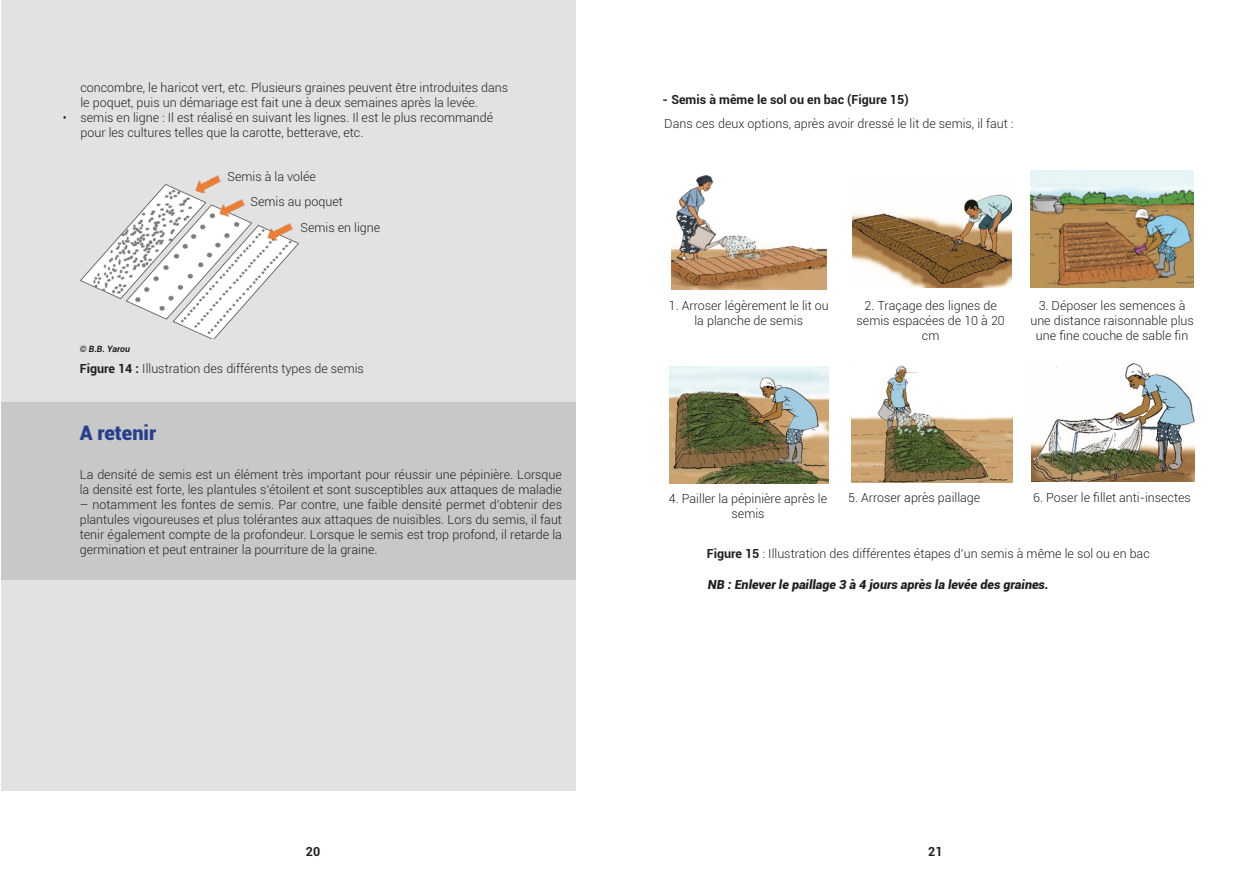
<style>
.page{position:relative;width:1241px;height:886px;background:#fff}
.page>*{position:absolute;margin:0;border:0;box-sizing:border-box;transform-origin:0 0}
.Sous_titre{font:900 20px "Roboto";color:#253f8e}
.Texte{font:300 12.5px/15px "Roboto";color:#231f20;text-align:center}
.Bold{font:italic 900 12.5px "Roboto";color:#231f20}
.t1{font:700 12.5px "Roboto";color:#231f20}
.Titre_Image{font:italic 700 8.75px "Roboto";letter-spacing:-.005em;color:#231f20}
.s1{font-weight:700}
</style>
<div class="page">
<svg style="left:1px;top:0;width:574px;height:790px;background:#dbdbdb"></svg>
<img style="left:80px;top:184px;width:218px;height:155px">
<img style="left:196px;top:176px;width:24px;height:17px">
<img style="left:220px;top:200px;width:24px;height:16px">
<img style="left:267px;top:223px;width:25px;height:17px">
<img style="left:671px;top:176px;width:155px;height:114px">
<img style="left:852px;top:194px;width:159px;height:94px">
<img style="left:1030px;top:171px;width:162px;height:117px">
<img style="left:669px;top:367px;width:159px;height:117px">
<img style="left:851px;top:365px;width:161px;height:117px">
<img style="left:1031px;top:363px;width:162px;height:118px">
<p class="Texte" style="left:80px;top:79px;width:429px;text-align:left">concombre, le haricot vert, etc. Plusieurs graines peuvent être introduites dans le poquet, puis un démariage est fait une à deux semaines après la levée.</p>
<p class="Texte" style="left:80px;top:109px;width:414px;text-align:left;text-indent:-18px">• semis en ligne : Il est réalisé en suivant les lignes. Il est le plus recommandé pour les cultures telles que la carotte, betterave, etc.</p>
<p class="Texte" style="left:227px;top:169px;width:90px">Semis à la volée</p>
<p class="Texte" style="left:250px;top:194px;width:94px">Semis au poquet</p>
<p class="Texte" style="left:300px;top:219px;width:81px">Semis en ligne</p>
<p class="Titre_Image" style="left:80px;top:343px;width:52px">© B.B. Yarou</p>
<p class="Texte" style="left:80px;top:361px;width:286px"><span class="s1">Figure 14 :</span> Illustration des différents types de semis</p>
<p class="Sous_titre" style="left:80px;top:419px;width:78px">A retenir</p>
<p class="Texte" style="left:80px;top:467px;width:483px;text-align:left">La densité de semis est un élément très important pour réussir une pépinière. Lorsque la densité est forte, les plantules s’étoilent et sont susceptibles aux attaques de maladie</p>
<p class="Texte" style="left:80px;top:497px;width:483px;text-align:justify">– notamment les fontes de semis. Par contre, une faible densité permet d’obtenir des plantules vigoureuses et plus tolérantes aux attaques de nuisibles. Lors du semis, il faut tenir également compte de la profondeur. Lorsque le semis est trop profond, il retarde la germination et peut entrainer la pourriture de la graine.</p>
<p class="t1" style="left:662px;top:91px;width:248px">- Semis à même le sol ou en bac (Figure 15)</p>
<p class="Texte" style="left:664px;top:116px;width:351px">Dans ces deux options, après avoir dressé le lit de semis, il faut :</p>
<p class="Texte" style="left:668px;top:298px;width:161px">1. Arroser légèrement le lit ou la planche de semis</p>
<p class="Texte" style="left:856px;top:298px;width:150px">2. Traçage des lignes de semis espacées de 10 à 20 cm</p>
<p class="Texte" style="left:1030px;top:298px;width:165px">3. Déposer les semences à une distance raisonnable plus une fine couche de sable fin</p>
<p class="Texte" style="left:669px;top:490px;width:160px">4. Pailler la pépinière après le semis</p>
<p class="Texte" style="left:848px;top:489px;width:134px">5. Arroser après paillage</p>
<p class="Texte" style="left:1033px;top:489px;width:159px">6. Poser le fillet anti-insectes</p>
<p class="Texte" style="left:706px;top:546px;width:444px"><span class="s1">Figure 15</span> : Illustration des différentes étapes d’un semis à même le sol ou en bac</p>
<p class="Bold" style="left:707px;top:575px;width:342px">NB : Enlever le paillage 3 à 4 jours après la levée des graines.</p>
<p class="t1" style="left:306px;top:843px;width:16px">20</p>
<p class="t1" style="left:928px;top:843px;width:16px">21</p>
</div>
